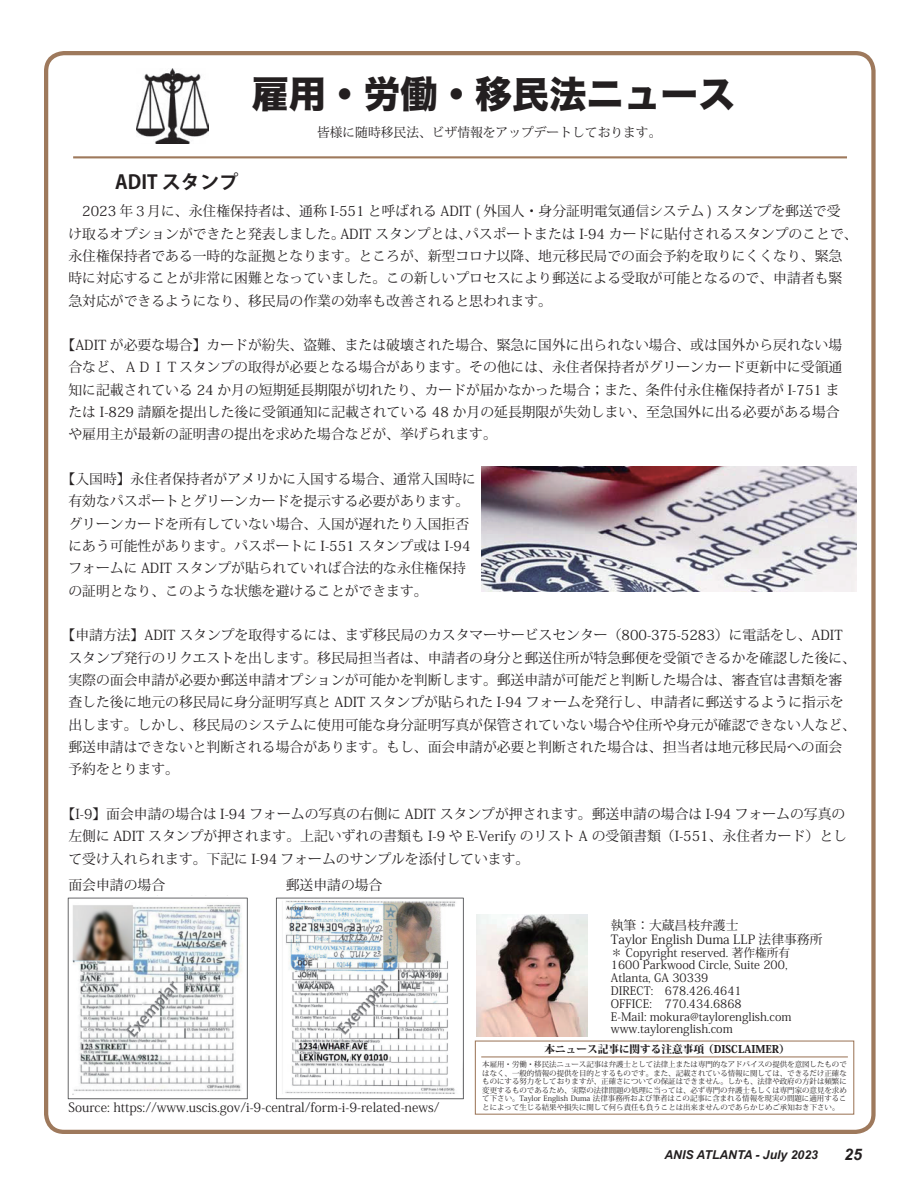
<style>
.page{position:relative;width:918px;height:1188px;background:#fff}
.page>*{position:absolute;margin:0;border:0;box-sizing:border-box;transform-origin:0 0}
.t1{font:37.2px "Hira Kaku Std W8";color:#231f20}
.t2{font:700 19.2px "Koz Go Pro";color:#231f20}
.t3{font:italic 700 15.9px "Arial";color:#231f20}
.t4{font:13.8px/22.4px "Koz Min Std";color:#231f20}
.t5{font:12.75px/13.8px "Koz Min Std";color:#231f20}
.t6{font:italic 700 12.15px "Arial";color:#231f20}
.t7{font:11.7px/12.8px "Koz Min Std";color:#231f20}
.t8{font:800 10.65px "Koz Min Pro";color:#231f20}
.t9{font:7.5px/8.6px "Koz Min Pro";color:#231f20;text-align:justify}
</style>
<div class="page">
<div style="left:44px;top:51px;width:832px;height:1083px;border:4px solid #9e795c;border-radius:18px"></div>
<div style="left:475px;top:1041px;width:379px;height:74px;border:1px solid #9e795c"></div>
<hr style="left:481px;top:1056px;width:367px;height:1px;background:#9e795c">
<hr style="left:73px;top:156px;width:774px;height:2px;background:#9e795c">
<img style="left:136px;top:68px;width:73px;height:76px">
<img style="left:67px;top:897px;width:397px;height:202px">
<img style="left:482px;top:466px;width:374px;height:125px">
<img style="left:476px;top:915px;width:111px;height:122px">
<h2 class="t2" style="left:115px;top:170px;width:125px">ADIT スタンプ</h2>
<h1 class="t1" style="left:252px;top:74px;width:485px">雇用・労働・移民法ニュース</h1>
<p class="t5" style="left:317px;top:125px;width:346px">皆様に随時移民法、ビザ情報をアップデートしております。</p>
<p class="t4" style="left:68px;top:200px;width:791px">　2023 年３月に、永住権保持者は、通称 I-551 と呼ばれる ADIT ( 外国人・身分証明電気通信システム ) スタンプを郵送で受け取るオプションができたと発表しました。ADIT スタンプとは、パスポートまたは I-94 カードに貼付されるスタンプのことで、永住権保持者である一時的な証拠となります。ところが、新型コロナ以降、地元移民局での面会予約を取りにくくなり、緊急時に対応することが非常に困難となっていました。この新しいプロセスにより郵送による受取が可能となるので、申請者も緊急対応ができるようになり、移民局の作業の効率も改善されると思われます。</p>
<p class="t4" style="left:68px;top:334px;width:775px;text-indent:-7px">【ADIT が必要な場合】カードが紛失、盗難、または破壊された場合、緊急に国外に出られない場合、或は国外から戻れない場合など、ＡＤＩＴスタンプの取得が必要となる場合があります。その他には、永住者保持者がグリーンカード更新中に受領通知に記載されている 24 か月の短期延長期限が切れたり、カードが届かなかった場合；また、条件付永住権保持者が I-751 または I-829 請願を提出した後に受領通知に記載されている 48 か月の延長期限が失効しまい、至急国外に出る必要がある場合や雇用主が最新の証明書の提出を求めた場合などが、挙げられます。</p>
<p class="t4" style="left:68px;top:468px;width:409px;text-indent:-7px">【入国時】永住者保持者がアメリかに入国する場合、通常入国時に有効なパスポートとグリーンカードを提示する必要があります。グリーンカードを所有していない場合、入国が遅れたり入国拒否にあう可能性があります。パスポートに I-551 スタンプ或は I-94フォームに ADIT スタンプが貼られていれば合法的な永住権保持の証明となり、このような状態を避けることができます。</p>
<p class="t4" style="left:68px;top:624px;width:789px;text-indent:-7px">【申請方法】ADIT スタンプを取得するには、まず移民局のカスタマーサービスセンター（800-375-5283）に電話をし、ADITスタンプ発行のリクエストを出します。移民局担当者は、申請者の身分と郵送住所が特急郵便を受領できるかを確認した後に、実際の面会申請が必要か郵送申請オプションが可能かを判断します。郵送申請が可能だと判断した場合は、審査官は書類を審査した後に地元の移民局に身分証明写真と ADIT スタンプが貼られた I-94 フォームを発行し、申請者に郵送するように指示を出します。しかし、移民局のシステムに使用可能な身分証明写真が保管されていない場合や住所や身元が確認できない人など、郵送申請はできないと判断される場合があります。もし、面会申請が必要と判断された場合は、担当者は地元移民局への面会予約をとります。</p>
<p class="t4" style="left:68px;top:803px;width:780px;text-align:justify;text-indent:-7px">【I-9】面会申請の場合は I-94 フォームの写真の右側に ADIT スタンプが押されます。郵送申請の場合は I-94 フォームの写真の左側に ADIT スタンプが押されます。上記いずれの書類も I-9 や E-Verify のリスト A の受領書類（I-551、永住者カード）として受け入れられます。下記に I-94 フォームのサンプルを添付しています。</p>
<p class="t4" style="left:68px;top:874px;width:98px">面会申請の場合</p>
<p class="t4" style="left:230px;top:874px;width:154px">　　　　郵送申請の場合</p>
<p class="t5" style="left:68px;top:1101px;width:373px">Source: https://www.uscis.gov/i-9-central/form-i-9-related-news/</p>
<p class="t5" style="left:611px;top:919px;width:213px">執筆：大蔵昌枝弁護士<br>Taylor English Duma LLP 法律事務所</p>
<p class="t7" style="left:611px;top:946px;width:182px">＊ Copyright reserved. 著作権所有<br>1600 Parkwood Circle, Suite 200,<br>Atlanta, GA 30339<br>DIRECT: 678.426.4641<br>OFFICE: 770.434.6868<br>E-Mail: mokura@taylorenglish.com www.taylorenglish.com</p>
<p class="t8" style="left:545px;top:1041px;width:247px">本ニュース記事に関する注意事項（DISCLAIMER）</p>
<p class="t9" style="left:482px;top:1060px;width:366px">本雇用・労働・移民法ニュース記事は弁護士として法律上または専門的なアドバイスの提供を意図したものではなく、一般的情報の提供を目的とするものです。また、記載されている情報に関しては、できるだけ正確なものにする努力をしておりますが、正確さについての保証はできません。しかも、法律や政府の方針は頻繁に変更するものであるため、実際の法律問題の処理に当っては、必ず専門の弁護士もしくは専門家の意見を求めて下さい。Taylor English Duma 法律事務所および筆者はこの記事に含まれる情報を現実の問題に適用することによって生じる結果や損失に関して何ら責任も負うことは出来ませんのであらかじめご承知おき下さい。</p>
<p class="t6" style="left:664px;top:1146px;width:155px">ANIS ATLANTA - July 2023</p>
<p class="t3" style="left:844px;top:1143px;width:19px">25</p>
</div>
